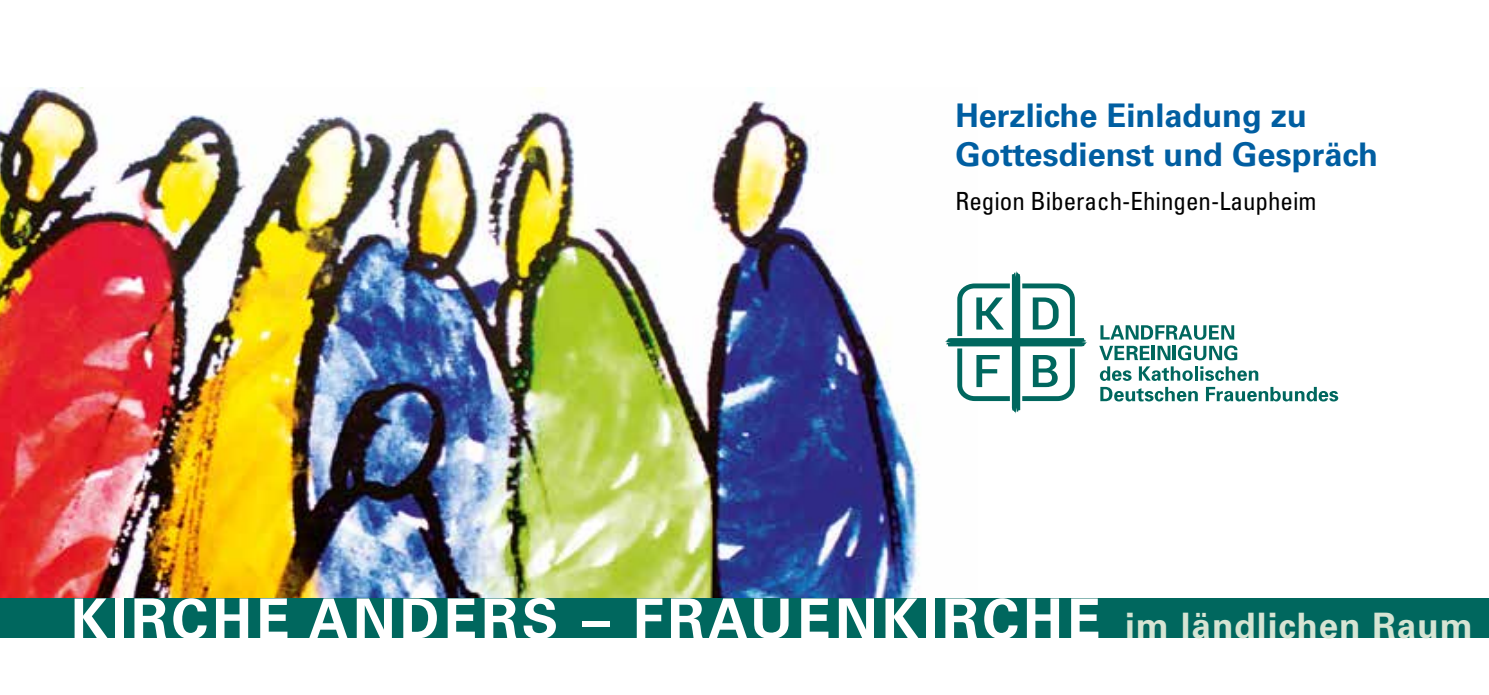
<style>
.page{position:relative;width:1489px;height:695px;background:#fff}
.page>*{position:absolute;margin:0;border:0;box-sizing:border-box;transform-origin:0 0}
.t1{font:700 55px "Univers";letter-spacing:.075em;color:#fff}
.t2{font:700 32.5px/39px "Univers";color:#005ea1}
.t3{font:condensed 25px "Univers";color:#000}
.s1{font-size:35px;color:#d6e4d3}
</style>
<div class="page">
<img style="left:0;top:87px;width:920px;height:511px">
<div style="left:0;top:598px;width:1488px;height:40px;background:#00675e"></div>
<svg style="left:945px;top:271px;width:142px;height:142px"></svg>
<svg style="left:1099px;top:325px;width:138px;height:35px"></svg>
<svg style="left:1099px;top:366px;width:32px;height:15px"></svg>
<svg style="left:1138px;top:366px;width:54px;height:15px"></svg>
<hr style="left:1194px;top:366px;width:3px;height:14px;background:#00675e">
<svg style="left:1200px;top:366px;width:58px;height:15px"></svg>
<svg style="left:1100px;top:387px;width:97px;height:14px"></svg>
<svg style="left:1206px;top:387px;width:132px;height:14px"></svg>
<p class="t2" style="left:955px;top:96px;width:424px">Herzliche Einladung zu<br>Gottesdienst und Gespräch</p>
<p class="t3" style="left:955px;top:186px;width:363px">Region Biberach-Ehingen-Laupheim</p>
<h1 class="t1" style="left:71px;top:586px;width:1403px">KIRCHE ANDERS – FRAUENKIRCHE <span class="s1">im ländlichen Raum</span></h1>
</div>
